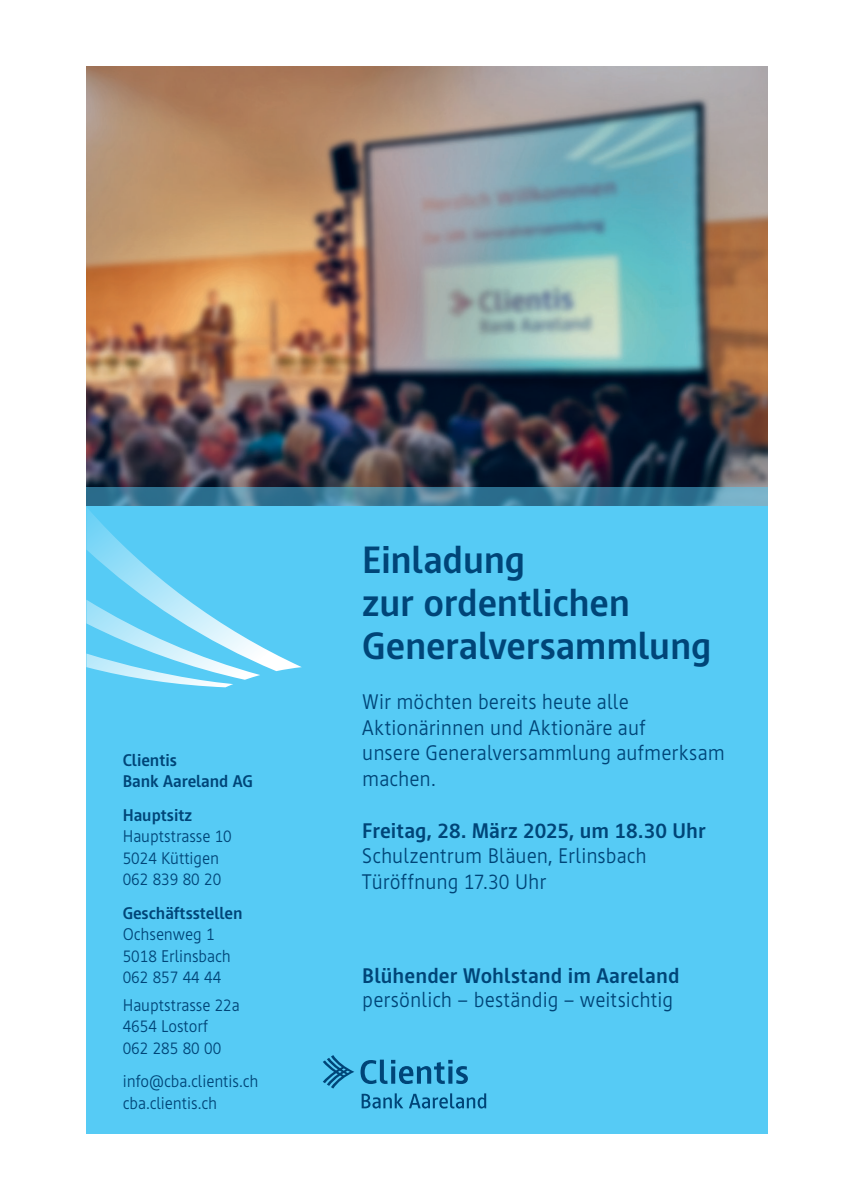
<style>
.page{position:relative;width:854px;height:1201px;background:#fff}
.page>*{position:absolute;margin:0;border:0;box-sizing:border-box;transform-origin:0 0}
.t1{font:700 38.68px/42.9px "Cast";letter-spacing:-.005em;color:#004578}
.t2{font:300 21.53px/25.7px "Cast";letter-spacing:.005em;color:#004578}
.t3{font:700 21.53px "Cast";letter-spacing:.005em;color:#004578}
.t4{font:300 17.15px/21.5px "Cast";color:#004578}
.t5{font:700 17.15px/21.5px "Cast";color:#004578}
</style>
<div class="page">
<img style="left:86px;top:67px;width:681px;height:420px">
<svg style="left:86px;top:487px;width:681px;height:19px;background:#407d9a"></svg>
<div style="left:86px;top:506px;width:681px;height:628px;background:#56cbf5"></div>
<svg style="left:86px;top:508px;width:216px;height:179px"></svg>
<svg style="left:323px;top:1055px;width:31px;height:33px"></svg>
<svg style="left:360px;top:1059px;width:107px;height:25px"></svg>
<svg style="left:361px;top:1093px;width:42px;height:15px"></svg>
<svg style="left:409px;top:1093px;width:77px;height:15px"></svg>
<p class="t5" style="left:123px;top:749px;width:132px">Clientis<br>Bank Aareland AG</p>
<p class="t5" style="left:123px;top:804px;width:71px">Hauptsitz</p>
<p class="t4" style="left:123px;top:825px;width:111px">Hauptstrasse 10<br>5024 Küttigen<br>062 839 80 20</p>
<p class="t5" style="left:123px;top:902px;width:121px">Geschäftsstellen</p>
<p class="t4" style="left:123px;top:923px;width:110px">Ochsenweg 1<br>5018 Erlinsbach<br>062 857 44 44</p>
<p class="t4" style="left:123px;top:994px;width:119px">Hauptstrasse 22a<br>4654 Lostorf<br>062 285 80 00</p>
<p class="t4" style="left:123px;top:1070px;width:137px">info@cba.clientis.ch cba.clientis.ch</p>
<h1 class="t1" style="left:362px;top:538px;width:350px">Einladung<br>zur ordentlichen<br>Generalversammlung</h1>
<p class="t2" style="left:362px;top:688px;width:364px">Wir möchten bereits heute alle<br>Aktionärinnen und Aktionäre auf<br>unsere Generalversammlung aufmerksam machen.</p>
<p class="t3" style="left:362px;top:818px;width:344px">Freitag, 28. März 2025, um 18.30 Uhr</p>
<p class="t2" style="left:362px;top:843px;width:286px">Schulzentrum Bläuen, Erlinsbach<br>Türöffnung 17.30 Uhr</p>
<p class="t3" style="left:362px;top:963px;width:319px">Blühender Wohlstand im Aareland</p>
<p class="t2" style="left:362px;top:986px;width:312px">persönlich – beständig – weitsichtig</p>
</div>
